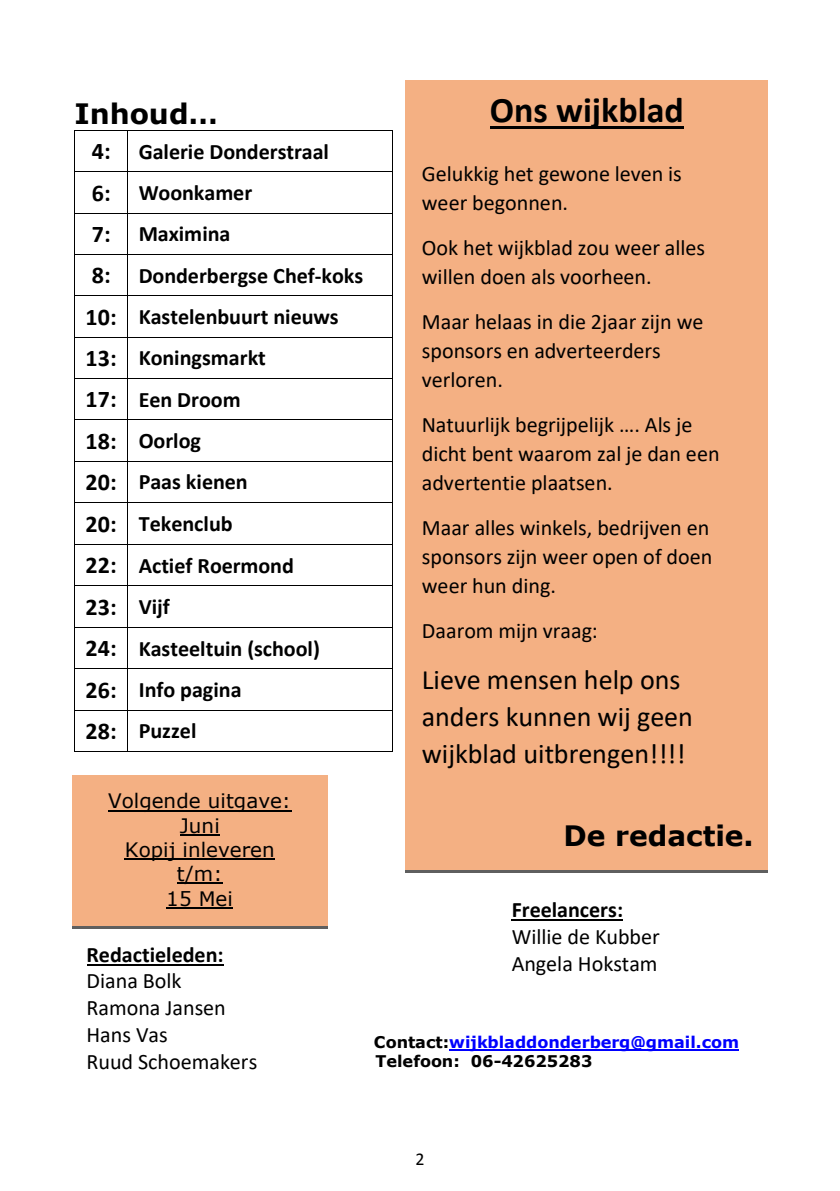
<style>
.page{position:relative;width:840px;height:1191px;background:#fff}
.page>*{position:absolute;margin:0;border:0;box-sizing:border-box;transform-origin:0 0}
.t1{font:700 36px "Calibri";color:#000}
.t2{font:28px/36.8px "Calibri";color:#000}
.t3{font:700 28px "Verdana";color:#000}
.t4{font:22px/29px "Calibri";color:#000}
.t5{font:700 22px/41.4px "Calibri";color:#000}
.t6{font:20px/24.4px "Verdana";color:#000;text-align:center}
.t7{font:18px "Calibri";color:#000}
.t8{font:700 16px/19.4px "Verdana";color:#000}
.s1{font-size:24px}
.s2{color:#00f}
</style>
<div class="page">
<hr style="left:449px;top:1048px;width:289px;height:2px;background:#00f">
<hr style="left:75px;top:130px;width:52px;height:1px;background:#000">
<hr style="left:128px;top:130px;width:263px;height:1px;background:#000">
<hr style="left:74px;top:131px;width:1px;height:40px;background:#000">
<hr style="left:127px;top:131px;width:1px;height:40px;background:#000">
<hr style="left:391px;top:131px;width:1px;height:40px;background:#000">
<hr style="left:75px;top:171px;width:52px;height:1px;background:#000">
<hr style="left:128px;top:171px;width:263px;height:1px;background:#000">
<hr style="left:74px;top:172px;width:1px;height:41px;background:#000">
<hr style="left:127px;top:172px;width:1px;height:41px;background:#000">
<hr style="left:391px;top:172px;width:1px;height:41px;background:#000">
<hr style="left:75px;top:213px;width:52px;height:1px;background:#000">
<hr style="left:128px;top:213px;width:263px;height:1px;background:#000">
<hr style="left:74px;top:214px;width:1px;height:40px;background:#000">
<hr style="left:127px;top:214px;width:1px;height:40px;background:#000">
<hr style="left:391px;top:214px;width:1px;height:40px;background:#000">
<hr style="left:75px;top:254px;width:52px;height:1px;background:#000">
<hr style="left:128px;top:254px;width:263px;height:1px;background:#000">
<hr style="left:74px;top:255px;width:1px;height:40px;background:#000">
<hr style="left:127px;top:255px;width:1px;height:40px;background:#000">
<hr style="left:391px;top:255px;width:1px;height:40px;background:#000">
<hr style="left:75px;top:295px;width:52px;height:1px;background:#000">
<hr style="left:128px;top:295px;width:263px;height:1px;background:#000">
<hr style="left:74px;top:296px;width:1px;height:41px;background:#000">
<hr style="left:127px;top:296px;width:1px;height:41px;background:#000">
<hr style="left:391px;top:296px;width:1px;height:41px;background:#000">
<hr style="left:75px;top:337px;width:52px;height:1px;background:#000">
<hr style="left:128px;top:337px;width:263px;height:1px;background:#000">
<hr style="left:74px;top:337px;width:1px;height:41px;background:#000">
<hr style="left:127px;top:337px;width:1px;height:41px;background:#000">
<hr style="left:391px;top:337px;width:1px;height:41px;background:#000">
<hr style="left:75px;top:378px;width:52px;height:1px;background:#000">
<hr style="left:128px;top:378px;width:263px;height:1px;background:#000">
<hr style="left:74px;top:379px;width:1px;height:40px;background:#000">
<hr style="left:127px;top:379px;width:1px;height:40px;background:#000">
<hr style="left:391px;top:379px;width:1px;height:40px;background:#000">
<hr style="left:75px;top:419px;width:52px;height:1px;background:#000">
<hr style="left:128px;top:419px;width:263px;height:1px;background:#000">
<hr style="left:74px;top:420px;width:1px;height:40px;background:#000">
<hr style="left:127px;top:420px;width:1px;height:40px;background:#000">
<hr style="left:391px;top:420px;width:1px;height:40px;background:#000">
<hr style="left:75px;top:460px;width:52px;height:1px;background:#000">
<hr style="left:128px;top:460px;width:263px;height:1px;background:#000">
<hr style="left:74px;top:461px;width:1px;height:41px;background:#000">
<hr style="left:127px;top:461px;width:1px;height:41px;background:#000">
<hr style="left:391px;top:461px;width:1px;height:41px;background:#000">
<hr style="left:75px;top:502px;width:52px;height:1px;background:#000">
<hr style="left:128px;top:502px;width:263px;height:1px;background:#000">
<hr style="left:74px;top:503px;width:1px;height:41px;background:#000">
<hr style="left:127px;top:503px;width:1px;height:41px;background:#000">
<hr style="left:391px;top:503px;width:1px;height:41px;background:#000">
<hr style="left:75px;top:544px;width:52px;height:1px;background:#000">
<hr style="left:128px;top:544px;width:263px;height:1px;background:#000">
<hr style="left:74px;top:545px;width:1px;height:40px;background:#000">
<hr style="left:127px;top:545px;width:1px;height:40px;background:#000">
<hr style="left:391px;top:545px;width:1px;height:40px;background:#000">
<hr style="left:75px;top:585px;width:52px;height:1px;background:#000">
<hr style="left:128px;top:585px;width:263px;height:1px;background:#000">
<hr style="left:74px;top:586px;width:1px;height:41px;background:#000">
<hr style="left:127px;top:586px;width:1px;height:41px;background:#000">
<hr style="left:391px;top:586px;width:1px;height:41px;background:#000">
<hr style="left:75px;top:627px;width:52px;height:1px;background:#000">
<hr style="left:128px;top:627px;width:263px;height:1px;background:#000">
<hr style="left:74px;top:628px;width:1px;height:40px;background:#000">
<hr style="left:127px;top:628px;width:1px;height:40px;background:#000">
<hr style="left:391px;top:628px;width:1px;height:40px;background:#000">
<hr style="left:75px;top:668px;width:52px;height:1px;background:#000">
<hr style="left:128px;top:668px;width:263px;height:1px;background:#000">
<hr style="left:74px;top:669px;width:1px;height:40px;background:#000">
<hr style="left:127px;top:669px;width:1px;height:40px;background:#000">
<hr style="left:391px;top:669px;width:1px;height:40px;background:#000">
<hr style="left:75px;top:709px;width:52px;height:1px;background:#000">
<hr style="left:128px;top:709px;width:263px;height:1px;background:#000">
<hr style="left:74px;top:710px;width:1px;height:41px;background:#000">
<hr style="left:75px;top:751px;width:52px;height:1px;background:#000">
<hr style="left:127px;top:710px;width:1px;height:41px;background:#000">
<hr style="left:128px;top:751px;width:263px;height:1px;background:#000">
<hr style="left:391px;top:710px;width:1px;height:41px;background:#000">
<div style="left:72px;top:776px;width:255px;height:150px;background:#f4b083"></div>
<hr style="left:108px;top:810px;width:183px;height:1px;background:#000">
<hr style="left:180px;top:834px;width:39px;height:1px;background:#000">
<hr style="left:125px;top:858px;width:150px;height:1px;background:#000">
<hr style="left:177px;top:882px;width:45px;height:2px;background:#000">
<hr style="left:166px;top:907px;width:67px;height:1px;background:#000">
<hr style="left:86px;top:964px;width:137px;height:1px;background:#000">
<hr style="left:511px;top:919px;width:111px;height:1px;background:#000">
<div style="left:405px;top:80px;width:362px;height:789px;background:#f4b083"></div>
<hr style="left:489px;top:126px;width:194px;height:2px;background:#000">
<p class="t3" style="left:74px;top:94px;width:145px">Inhoud…</p>
<p class="t5" style="left:85px;top:130px;width:279px"><span class="s1">4:</span> Galerie Donderstraal<br><span class="s1">6:</span> Woonkamer<br><span class="s1">7:</span> Maximina<br><span class="s1">8:</span> Donderbergse Chef-koks<br><span class="s1">10:</span> Kastelenbuurt nieuws<br><span class="s1">13:</span> Koningsmarkt<br><span class="s1">17:</span> Een Droom<br><span class="s1">18:</span> Oorlog<br><span class="s1">20:</span> Paas kienen<br><span class="s1">20:</span> Tekenclub<br><span class="s1">22:</span> Actief Roermond<br><span class="s1">23:</span> Vijf<br><span class="s1">24:</span> Kasteeltuin (school)<br><span class="s1">26:</span> Info pagina<br><span class="s1">28:</span> Puzzel</p>
<p class="t6" style="left:108px;top:788px;width:184px">Volgende uitgave:<br>Juni<br>Kopij inleveren t/m:<br>15 Mei</p>
<p class="t5" style="left:86px;top:933px;width:138px">Redactieleden:</p>
<p class="t4" style="left:86px;top:967px;width:172px;line-height:26.8px">Diana Bolk<br>Ramona Jansen<br>Hans Vas<br>Ruud Schoemakers</p>
<h1 class="t1" style="left:489px;top:85px;width:195px">Ons wijkblad</h1>
<p class="t4" style="left:421px;top:159px;width:261px">Gelukkig het gewone leven is weer begonnen.</p>
<p class="t4" style="left:421px;top:233px;width:285px">Ook het wijkblad zou weer alles willen doen als voorheen.</p>
<p class="t4" style="left:421px;top:307px;width:283px">Maar helaas in die 2jaar zijn we sponsors en adverteerders verloren.</p>
<p class="t4" style="left:421px;top:410px;width:299px">Natuurlijk begrijpelijk …. Als je dicht bent waarom zal je dan een advertentie plaatsen.</p>
<p class="t4" style="left:421px;top:513px;width:292px">Maar alles winkels, bedrijven en sponsors zijn weer open of doen weer hun ding.</p>
<p class="t4" style="left:421px;top:616px;width:177px">Daarom mijn vraag:</p>
<p class="t2" style="left:421px;top:661px;width:272px">Lieve mensen help ons anders kunnen wij geen wijkblad uitbrengen!!!!</p>
<p class="t3" style="left:563px;top:815px;width:191px">De redactie.</p>
<p class="t5" style="left:511px;top:888px;width:113px">Freelancers:</p>
<p class="t4" style="left:511px;top:922px;width:150px;line-height:26.8px">Willie de Kubber<br>Angela Hokstam</p>
<p class="t8" style="left:374px;top:1031px;width:366px">Contact:<span class="s2">wijkbladdonderberg@gmail.com<br></span>Telefoon: 06-42625283</p>
<p class="t7" style="left:414px;top:1147px;width:13px">2<sup>2</sup></p>
</div>
